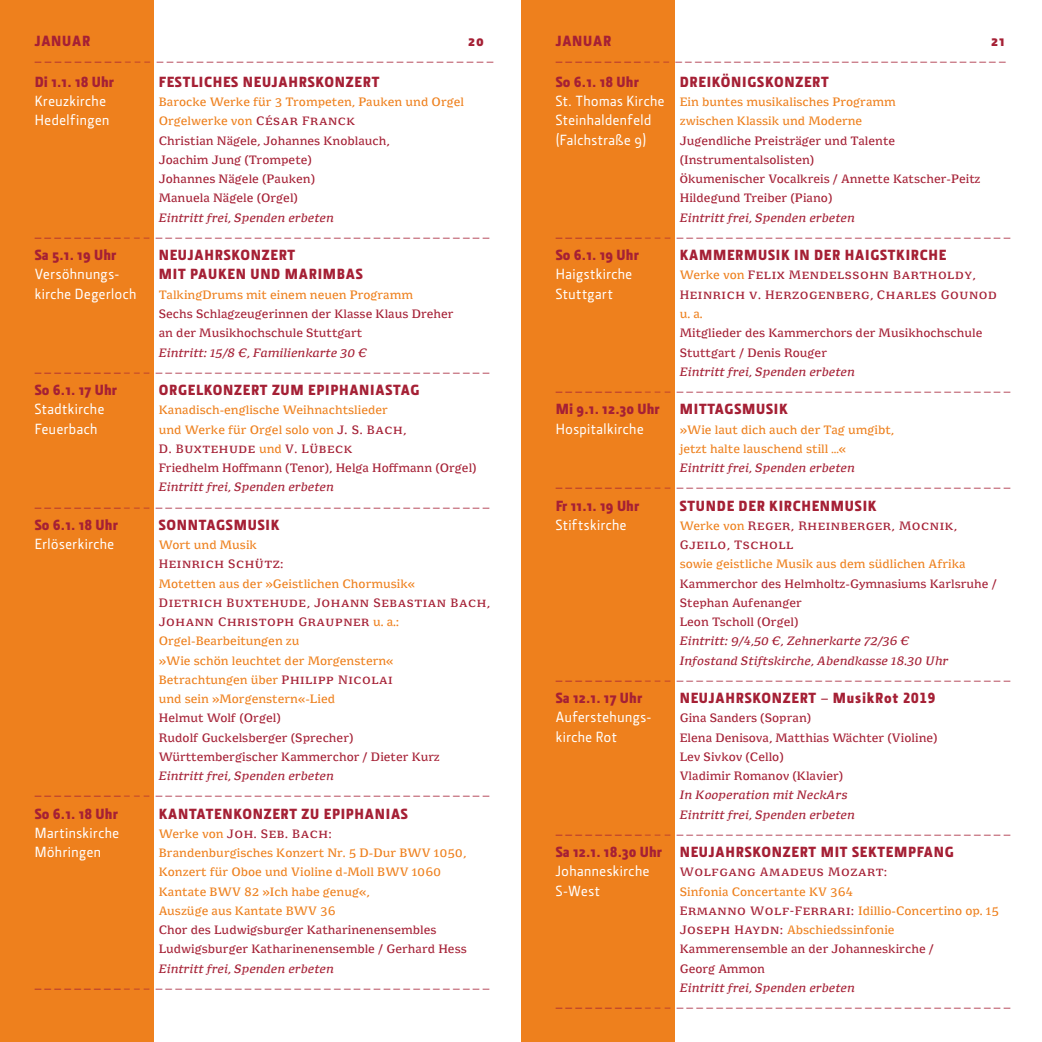
<style>
.page{position:relative;width:1042px;height:1042px;background:#fff}
.page>*{position:absolute;margin:0;border:0;box-sizing:border-box;transform-origin:0 0}
.t1{font:900 14.88px "Section";letter-spacing:.05em;color:#a52035}
.t2{font:500 14.88px "Section";letter-spacing:.035em;color:#fff}
.t3{font:10.5px "DTL Fleischmann ST";color:#a52035}
.t4{font:10.5px/19.2px "Minuscule 3";color:#a52035}
.t5{font:10.5px/19.2px "Minuscule 3";letter-spacing:.05em;color:#ee801d}
.t6{font:10.5px/19.2px "Minuscule 3";letter-spacing:.05em;color:#a52035}
.t7{font:italic 10.5px/19.2px "Minuscule 3";color:#a52035}
.t8{font:10.5px/19.2px "Minuscule 3";color:#ee801d}
.t9{font:10.5px/19.2px "Minuscule 3";letter-spacing:-.01em;color:#a52035}
.s1{color:#ee801d}
.s2{color:#a52035}
.s3{font-family:"Section";font-weight:500;font-size:14.88px;color:#fff}
.s4{font-family:"Section Black Caps";font-weight:400}
</style>
<div class="page">
<div style="left:521px;top:0;width:154px;height:1042px;background:#ee801d"></div>
<div style="left:0;top:0;width:154px;height:1042px;background:#ee801d"></div>
<h1 class="t1" style="left:35px;top:33px;width:57px">JANUAR</h1>
<h1 class="t1" style="left:468px;top:33px;width:17px">20</h1>
<p class="t3" style="left:35px;top:55px;width:460px">— — — — — — — — — – – – — — — — — — — — — — — — — — — — — — — — — — — — — — — — — — — — — —</p>
<h1 class="t1" style="left:35px;top:73px;width:81px">Di 1.1. 18 Uhr</h1>
<h1 class="t1" style="left:159px;top:73px;width:222px">FESTLICHES NEUJAHRSKONZERT</h1>
<h1 class="t2" style="left:35px;top:93px;width:73px">Kreuzkirche</h1>
<p class="t5" style="left:159px;top:93px;width:307px">Barocke Werke für 3 Trompeten, Pauken und Orgel</p>
<h1 class="t2" style="left:35px;top:112px;width:76px">Hedelfingen</h1>
<p class="t4" style="left:159px;top:112px;width:232px"><span class="s1">Orgelwerke von</span> César Franck<br>Christian Nägele, Johannes Knoblauch,<br>Joachim Jung (Trompete)<br>Johannes Nägele (Pauken)<br>Manuela Nägele (Orgel)</p>
<p class="t7" style="left:159px;top:208px;width:177px">Eintritt frei, Spenden erbeten</p>
<p class="t3" style="left:35px;top:230px;width:456px">— — — — — — — — — – – – — — — — — — — — — — — — — — — — — — — — — — — — — — — — — — — — — —</p>
<h1 class="t1" style="left:35px;top:247px;width:83px">Sa 5.1. 19 Uhr</h1>
<h1 class="t1" style="left:159px;top:247px;width:138px">NEUJAHRSKONZERT</h1>
<h1 class="t2" style="left:35px;top:266px;width:86px">Versöhnungs-</h1>
<h1 class="t1" style="left:159px;top:266px;width:206px">MIT PAUKEN UND MARIMBAS</h1>
<h1 class="t2" style="left:35px;top:285px;width:103px">kirche Degerloch</h1>
<p class="t5" style="left:159px;top:285px;width:256px">TalkingDrums mit einem neuen Programm</p>
<p class="t4" style="left:159px;top:305px;width:296px">Sechs Schlagzeugerinnen der Klasse Klaus Dreher an der Musikhochschule Stuttgart</p>
<p class="t7" style="left:159px;top:343px;width:210px">Eintritt: 15/8 €, Familienkarte 30 €</p>
<p class="t3" style="left:35px;top:365px;width:456px">— — — — — — — — — – – – — — — — — — — — — — — — — — — — — — — — — — — — — — — — — — — — — —</p>
<h1 class="t1" style="left:35px;top:381px;width:84px">So 6.1. 17 Uhr</h1>
<h1 class="t1" style="left:159px;top:381px;width:262px">ORGELKONZERT ZUM EPIPHANIASTAG</h1>
<h1 class="t2" style="left:35px;top:401px;width:71px">Stadtkirche</h1>
<p class="t5" style="left:159px;top:401px;width:231px">Kanadisch-englische Weihnachtslieder</p>
<h1 class="t2" style="left:35px;top:420px;width:64px">Feuerbach</h1>
<p class="t6" style="left:159px;top:420px;width:319px"><span class="s1">und Werke für Orgel solo von</span> J. S. Bach,<br>D. Buxtehude <span class="s1">und</span> V. Lübeck<br>Friedhelm Hoffmann (Tenor), Helga Hoffmann (Orgel)</p>
<p class="t7" style="left:159px;top:478px;width:177px">Eintritt frei, Spenden erbeten</p>
<p class="t3" style="left:35px;top:500px;width:456px">— — — — — — — — — – – – — — — — — — — — — — — — — — — — — — — — — — — — — — — — — — — — — —</p>
<h1 class="t1" style="left:35px;top:516px;width:85px">So 6.1. 18 Uhr</h1>
<h1 class="t1" style="left:159px;top:516px;width:122px">SONNTAGSMUSIK</h1>
<h1 class="t2" style="left:35px;top:535px;width:81px">Erlöserkirche</h1>
<p class="t5" style="left:159px;top:536px;width:100px">Wort und Musik</p>
<p class="t6" style="left:159px;top:555px;width:126px">Heinrich Schütz:</p>
<p class="t5" style="left:159px;top:574px;width:258px">Motetten aus der »Geistlichen Chormusik«</p>
<p class="t5" style="left:159px;top:593px;width:333px"><span class="s2">Dietrich Buxtehude, Johann Sebastian Bach, Johann Christoph Graupner</span> u. a.:<br>Orgel-Bearbeitungen zu<br>»Wie schön leuchtet der Morgenstern«<br>Betrachtungen über <span class="s2">Philipp Nicolai<br></span>und sein »Morgenstern«-Lied</p>
<p class="t4" style="left:159px;top:709px;width:283px">Helmut Wolf (Orgel)<br>Rudolf Guckelsberger (Sprecher)<br>Württembergischer Kammerchor / Dieter Kurz</p>
<p class="t7" style="left:159px;top:767px;width:177px">Eintritt frei, Spenden erbeten</p>
<p class="t3" style="left:35px;top:789px;width:456px">— — — — — — — — — – – – — — — — — — — — — — — — — — — — — — — — — — — — — — — — — — — — — —</p>
<h1 class="t1" style="left:35px;top:805px;width:85px">So 6.1. 18 Uhr</h1>
<h1 class="t1" style="left:159px;top:805px;width:251px">KANTATENKONZERT ZU EPIPHANIAS</h1>
<h1 class="t2" style="left:35px;top:824px;width:86px">Martinskirche</h1>
<p class="t6" style="left:159px;top:824px;width:174px"><span class="s1">Werke von</span> Joh. Seb. Bach:</p>
<h1 class="t2" style="left:35px;top:843px;width:68px">Möhringen</h1>
<p class="t8" style="left:159px;top:844px;width:309px">Brandenburgisches Konzert Nr. 5 D-Dur BWV 1050, Konzert für Oboe und Violine d-Moll BWV 1060<br>Kantate BWV 82 »Ich habe genug«,<br>Auszüge aus Kantate BWV 36</p>
<p class="t4" style="left:159px;top:921px;width:309px">Chor des Ludwigsburger Katharinenensembles<br>Ludwigsburger Katharinenensemble / Gerhard Hess</p>
<p class="t7" style="left:159px;top:959px;width:177px">Eintritt frei, Spenden erbeten</p>
<p class="t3" style="left:35px;top:981px;width:456px">— — — — — — — — — – – – — — — — — — — — — — — — — — — — — — — — — — — — — — — — — — — — — —</p>
<h1 class="t1" style="left:556px;top:33px;width:57px">JANUAR</h1>
<h1 class="t1" style="left:991px;top:33px;width:15px">21</h1>
<p class="t3" style="left:556px;top:55px;width:451px">— — — — — — — — — – – – — — — — — — — — — — — — — — — — — — — — — — — — — — — — — — — — — —</p>
<h1 class="t1" style="left:556px;top:73px;width:85px">So 6.1. 18 Uhr</h1>
<h1 class="t1" style="left:680px;top:73px;width:150px">DREIKÖNIGSKONZERT</h1>
<p class="t5" style="left:556px;top:93px;width:342px"><span class="s3">St. Thomas Kirche</span> Ein buntes musikalisches Programm</p>
<h1 class="t2" style="left:556px;top:112px;width:97px">Steinhaldenfeld</h1>
<p class="t5" style="left:680px;top:112px;width:184px">zwischen Klassik und Moderne</p>
<h1 class="t2" style="left:556px;top:131px;width:92px">(Falchstraße 9)</h1>
<p class="t9" style="left:680px;top:131px;width:302px">Jugendliche Preisträger und Talente (Instrumentalsolisten)<br>Ökumenischer Vocalkreis / Annette Katscher-Peitz Hildegund Treiber (Piano)</p>
<p class="t7" style="left:680px;top:208px;width:177px">Eintritt frei, Spenden erbeten</p>
<p class="t3" style="left:556px;top:230px;width:456px">— — — — — — — — — – – – — — — — — — — — — — — — — — — — — — — — — — — — — — — — — — — — — —</p>
<h1 class="t1" style="left:556px;top:247px;width:85px">So 6.1. 19 Uhr</h1>
<h1 class="t1" style="left:680px;top:247px;width:268px">KAMMERMUSIK IN DER HAIGSTKIRCHE</h1>
<h1 class="t2" style="left:556px;top:266px;width:78px">Haigstkirche</h1>
<p class="t6" style="left:680px;top:266px;width:297px"><span class="s1">Werke von</span> Felix Mendelssohn Bartholdy,</p>
<h1 class="t2" style="left:556px;top:285px;width:59px">Stuttgart</h1>
<p class="t6" style="left:680px;top:285px;width:319px">Heinrich v. Herzogenberg, Charles Gounod</p>
<p class="t5" style="left:680px;top:305px;width:25px">u. a.</p>
<p class="t4" style="left:680px;top:324px;width:304px">Mitglieder des Kammerchors der Musikhochschule<br>Stuttgart / Denis Rouger</p>
<p class="t7" style="left:680px;top:362px;width:177px">Eintritt frei, Spenden erbeten</p>
<p class="t3" style="left:556px;top:384px;width:456px">— — — — — — — — — – – – — — — — — — — — — — — — — — — — — — — — — — — — — — — — — — — — — —</p>
<h1 class="t1" style="left:556px;top:401px;width:105px">Mi 9.1. 12.30 Uhr</h1>
<h1 class="t1" style="left:680px;top:401px;width:109px">MITTAGSMUSIK</h1>
<h1 class="t2" style="left:556px;top:420px;width:89px">Hospitalkirche</h1>
<p class="t5" style="left:680px;top:420px;width:216px">»Wie laut dich auch der Tag umgibt, jetzt halte lauschend still …«</p>
<p class="t7" style="left:680px;top:459px;width:177px">Eintritt frei, Spenden erbeten</p>
<p class="t3" style="left:556px;top:481px;width:456px">— — — — — — — — — – – – — — — — — — — — — — — — — — — — — — — — — — — — — — — — — — — — — —</p>
<h1 class="t1" style="left:556px;top:497px;width:85px">Fr 11.1. 19 Uhr</h1>
<h1 class="t1" style="left:680px;top:497px;width:198px">STUNDE DER KIRCHENMUSIK</h1>
<h1 class="t2" style="left:556px;top:516px;width:72px">Stiftskirche</h1>
<p class="t6" style="left:680px;top:516px;width:279px"><span class="s1">Werke von</span> Reger, Rheinberger, Mocnik,<br>Gjeilo, Tscholl</p>
<p class="t5" style="left:680px;top:555px;width:287px">sowie geistliche Musik aus dem südlichen Afrika</p>
<p class="t4" style="left:680px;top:574px;width:319px">Kammerchor des Helmholtz-Gymnasiums Karlsruhe /<br>Stephan Aufenanger<br>Leon Tscholl (Orgel)</p>
<p class="t7" style="left:680px;top:632px;width:270px">Eintritt: 9/4,50 €, Zehnerkarte 72/36 €<br>Infostand Stiftskirche, Abendkasse 18.30 Uhr</p>
<p class="t3" style="left:556px;top:673px;width:456px">— — — — — — — — — – – – — — — — — — — — — — — — — — — — — — — — — — — — — — — — — — — — — —</p>
<h1 class="t1" style="left:556px;top:689px;width:88px">Sa 12.1. 17 Uhr</h1>
<h1 class="t1" style="left:680px;top:689px;width:257px">NEUJAHRSKONZERT – MusikRot <span class="s4">2019</span></h1>
<h1 class="t2" style="left:556px;top:709px;width:97px">Auferstehungs-</h1>
<p class="t6" style="left:680px;top:709px;width:133px">Gina Sanders (Sopran)</p>
<h1 class="t2" style="left:556px;top:728px;width:63px">kirche Rot</h1>
<p class="t4" style="left:680px;top:728px;width:259px">Elena Denisova, Matthias Wächter (Violine)<br>Lev Sivkov (Cello)<br>Vladimir Romanov (Klavier)</p>
<p class="t7" style="left:680px;top:786px;width:177px">In Kooperation mit NeckArs<br>Eintritt frei, Spenden erbeten</p>
<p class="t3" style="left:556px;top:827px;width:456px">— — — — — — — — — – – – — — — — — — — — — — — — — — — — — — — — — — — — — — — — — — — — — —</p>
<h1 class="t1" style="left:556px;top:843px;width:399px">Sa 12.1. 18.30 Uhr NEUJAHRSKONZERT MIT SEKTEMPFANG</h1>
<h1 class="t2" style="left:556px;top:863px;width:95px">Johanneskirche</h1>
<p class="t6" style="left:680px;top:863px;width:209px">Wolfgang Amadeus Mozart:</p>
<h1 class="t2" style="left:556px;top:882px;width:46px">S-West</h1>
<p class="t6" style="left:680px;top:882px;width:321px"><span class="s1">Sinfonia Concertante KV 364<br></span>Ermanno Wolf-Ferrari: <span class="s1">Idillio-Concertino op. 15<br></span>Joseph Haydn: <span class="s1">Abschiedssinfonie </span>Kammerensemble an der Johanneskirche /<br>Georg Ammon</p>
<p class="t7" style="left:680px;top:978px;width:177px">Eintritt frei, Spenden erbeten</p>
<p class="t3" style="left:556px;top:1000px;width:456px">— — — — — — — — — – – – — — — — — — — — — — — — — — — — — — — — — — — — — — — — — — — — — —</p>
</div>
